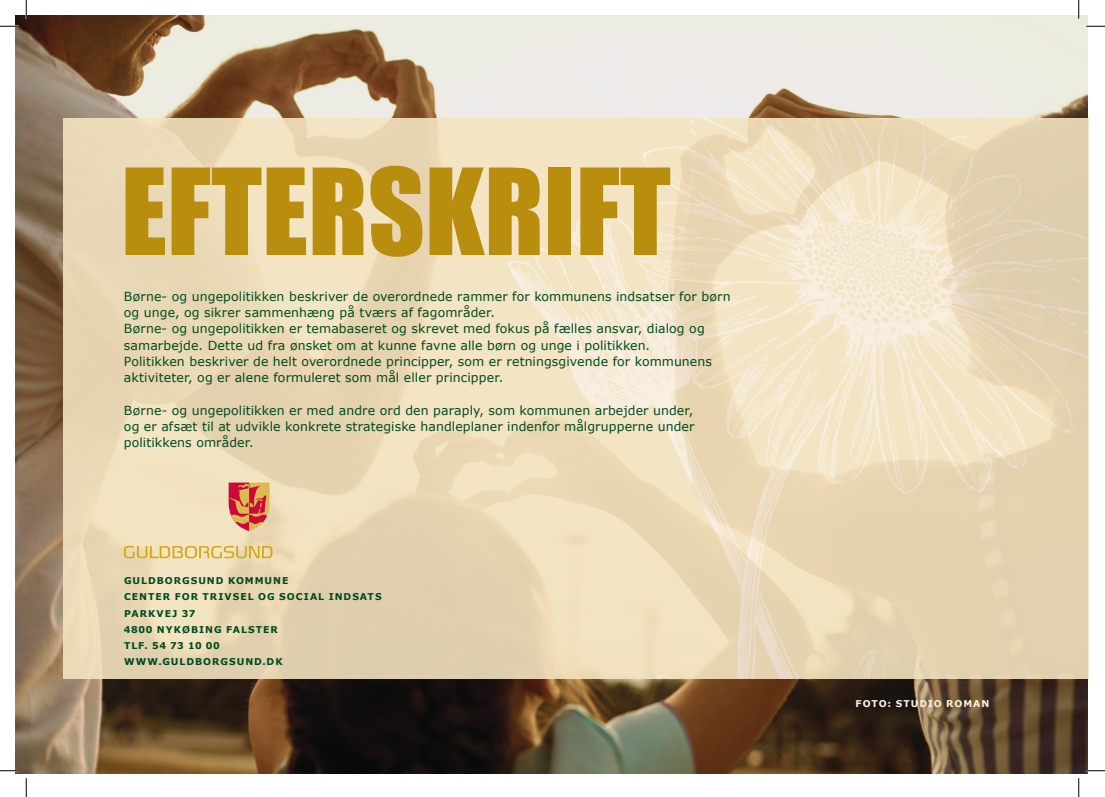
<style>
.page{position:relative;width:1105px;height:797px;background:#fff}
.page>*{position:absolute;margin:0;border:0;box-sizing:border-box;transform-origin:0 0}
.t1{font:110.62px "Impact";color:#b98e0e}
.t2{font:12.5px/16.2px "Verdana";letter-spacing:.01em;color:#004a21}
.t3{font:700 9.38px/16.2px "Verdana";letter-spacing:.105em;color:#004a21}
.t4{font:700 9.38px "Verdana";letter-spacing:.1em;color:#faf2e0}
</style>
<div class="page">
<img style="left:16px;top:16px;width:1071px;height:757px">
<img style="left:64px;top:119px;width:1025px;height:559px">
<svg style="left:229px;top:482px;width:40px;height:49px;background:#d77255"></svg>
<svg style="left:124px;top:546px;width:148px;height:12px;background:#e5cb7f"></svg>
<svg style="left:0;top:25px;width:19px;height:2px"></svg>
<svg style="left:1086px;top:25px;width:19px;height:2px"></svg>
<svg style="left:0;top:770px;width:19px;height:1px"></svg>
<svg style="left:1086px;top:770px;width:19px;height:1px"></svg>
<svg style="left:25px;top:0;width:2px;height:19px"></svg>
<svg style="left:25px;top:778px;width:2px;height:19px"></svg>
<svg style="left:1078px;top:0;width:1px;height:19px"></svg>
<svg style="left:1078px;top:778px;width:1px;height:19px"></svg>
<h1 class="t1" style="left:121px;top:126px;width:551px">EFTERSKRIFT</h1>
<p class="t2" style="left:124px;top:288px;width:608px">Børne- og ungepolitikken beskriver de overordnede rammer for kommunens indsatser for børn og unge, og sikrer sammenhæng på tværs af fagområder.<br>Børne- og ungepolitikken er temabaseret og skrevet med fokus på fælles ansvar, dialog og samarbejde. Dette ud fra ønsket om at kunne favne alle børn og unge i politikken.<br>Politikken beskriver de helt overordnede principper, som er retningsgivende for kommunens aktiviteter, og er alene formuleret som mål eller principper.</p>
<p class="t2" style="left:124px;top:402px;width:572px;text-align:justify">Børne- og ungepolitikken er med andre ord den paraply, som kommunen arbejder under, og er afsæt til at udvikle konkrete strategiske handleplaner indenfor målgrupperne under politikkens områder.</p>
<p class="t3" style="left:124px;top:572px;width:259px">GULDBORGSUND KOMMUNE<br>CENTER FOR TRIVSEL OG SOCIAL INDSATS<br>PARKVEJ 37<br>4800 NYKØBING FALSTER<br>TLF. 54 73 10 00<br>WWW.GULDBORGSUND.DK</p>
<p class="t4" style="left:856px;top:697px;width:135px">FOTO: STUDIO ROMAN</p>
</div>
